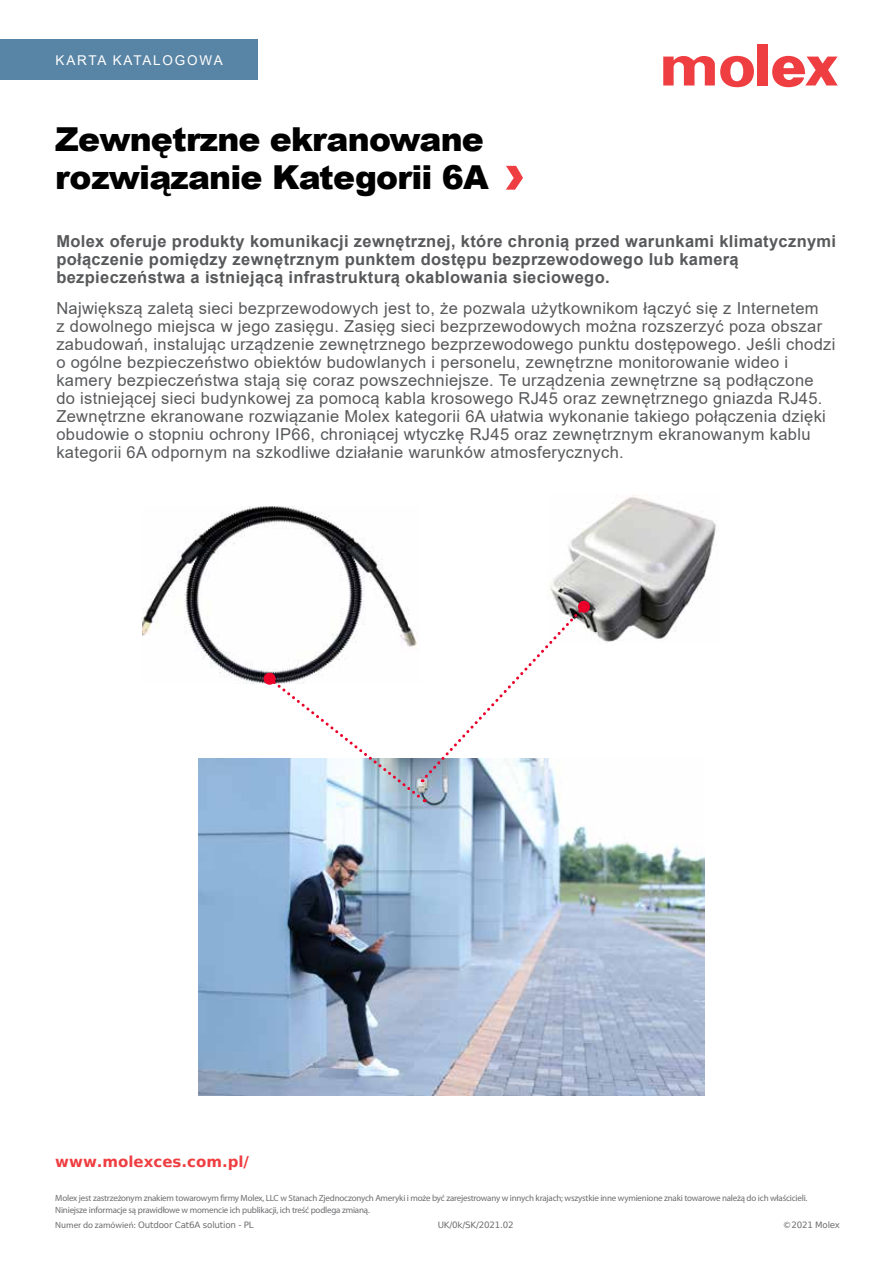
<style>
.page{position:relative;width:893px;height:1263px;background:#fff}
.page>*{position:absolute;margin:0;border:0;box-sizing:border-box;transform-origin:0 0}
.t1{font:900 33px/37.5px "Arial";letter-spacing:-.025em;color:#000}
.t2{font:16.5px/18px "Arial";letter-spacing:.02em;color:#58595b}
.t3{font:700 16.5px/18px "Arial";letter-spacing:.02em;color:#58595b}
.t4{font:700 15px "Bitstream Vera Sans";color:#ef3e42}
.t5{font:13.5px "Arial";letter-spacing:.135em;color:#fff}
.t6{font:9px/12px "Myriad Pro";letter-spacing:-.025em;color:#6d6e71}
.t7{font:8.7px "Bitstream Vera Sans";letter-spacing:-.02em;color:#6d6e71}
.s1{font-family:"Myriad Pro";font-size:9px}
</style>
<div class="page">
<div style="left:0;top:39px;width:258px;height:41px;background:#5884a5"></div>
<div style="left:757px;top:44px;width:11px;height:41px;background:#ef3e42"></div>
<svg style="left:663px;top:55px;width:91px;height:32px"></svg>
<svg style="left:772px;top:56px;width:66px;height:31px"></svg>
<img style="left:143px;top:506px;width:256px;height:178px">
<img style="left:549px;top:495px;width:167px;height:148px">
<img style="left:198px;top:758px;width:506px;height:338px">
<svg style="left:263px;top:600px;width:328px;height:203px"></svg>
<svg style="left:506px;top:166px;width:17px;height:24px"></svg>
<p class="t5" style="left:56px;top:51px;width:169px">KARTA KATALOGOWA</p>
<h1 class="t1" style="left:55px;top:120px;width:435px">Zewnętrzne ekranowane rozwiązanie Kategorii 6A</h1>
<p class="t3" style="left:56px;top:232px;width:781px">Molex oferuje produkty komunikacji zewnętrznej, które chronią przed warunkami klimatycznymi połączenie pomiędzy zewnętrznym punktem dostępu bezprzewodowego lub kamerą bezpieczeństwa a istniejącą infrastrukturą okablowania sieciowego.</p>
<p class="t2" style="left:56px;top:299px;width:781px">Największą zaletą sieci bezprzewodowych jest to, że pozwala użytkownikom łączyć się z Internetem<br>z dowolnego miejsca w jego zasięgu. Zasięg sieci bezprzewodowych można rozszerzyć poza obszar zabudowań, instalując urządzenie zewnętrznego bezprzewodowego punktu dostępowego. Jeśli chodzi o ogólne bezpieczeństwo obiektów budowlanych i personelu, zewnętrzne monitorowanie wideo i kamery bezpieczeństwa stają się coraz powszechniejsze. Te urządzenia zewnętrzne są podłączone do istniejącej sieci budynkowej za pomocą kabla krosowego RJ45 oraz zewnętrznego gniazda RJ45.<br>Zewnętrzne ekranowane rozwiązanie Molex kategorii 6A ułatwia wykonanie takiego połączenia dzięki obudowie o stopniu ochrony IP66, chroniącej wtyczkę RJ45 oraz zewnętrznym ekranowanym kablu kategorii 6A odpornym na szkodliwe działanie warunków atmosferycznych.</p>
<p class="t4" style="left:55px;top:1153px;width:195px">www.molexces.com.pl/</p>
<p class="t6" style="left:55px;top:1192px;width:754px">Molex jest zastrzeżonym znakiem towarowym firmy Molex, LLC w Stanach Zjednoczonych Ameryki i może być zarejestrowany w innych krajach; wszystkie inne wymienione znaki towarowe należą do ich właścicieli.<br>Niniejsze informacje są prawidłowe w momencie ich publikacji, ich treść podlega zmianą.</p>
<p class="t7" style="left:55px;top:1220px;width:200px"><span class="s1">Numer do zamówień:</span> Outdoor Cat6A solution - PL</p>
<p class="t7" style="left:438px;top:1220px;width:77px">UK/0k/SK/2021.02</p>
<p class="t7" style="left:783px;top:1220px;width:59px">©2021 Molex</p>
</div>
